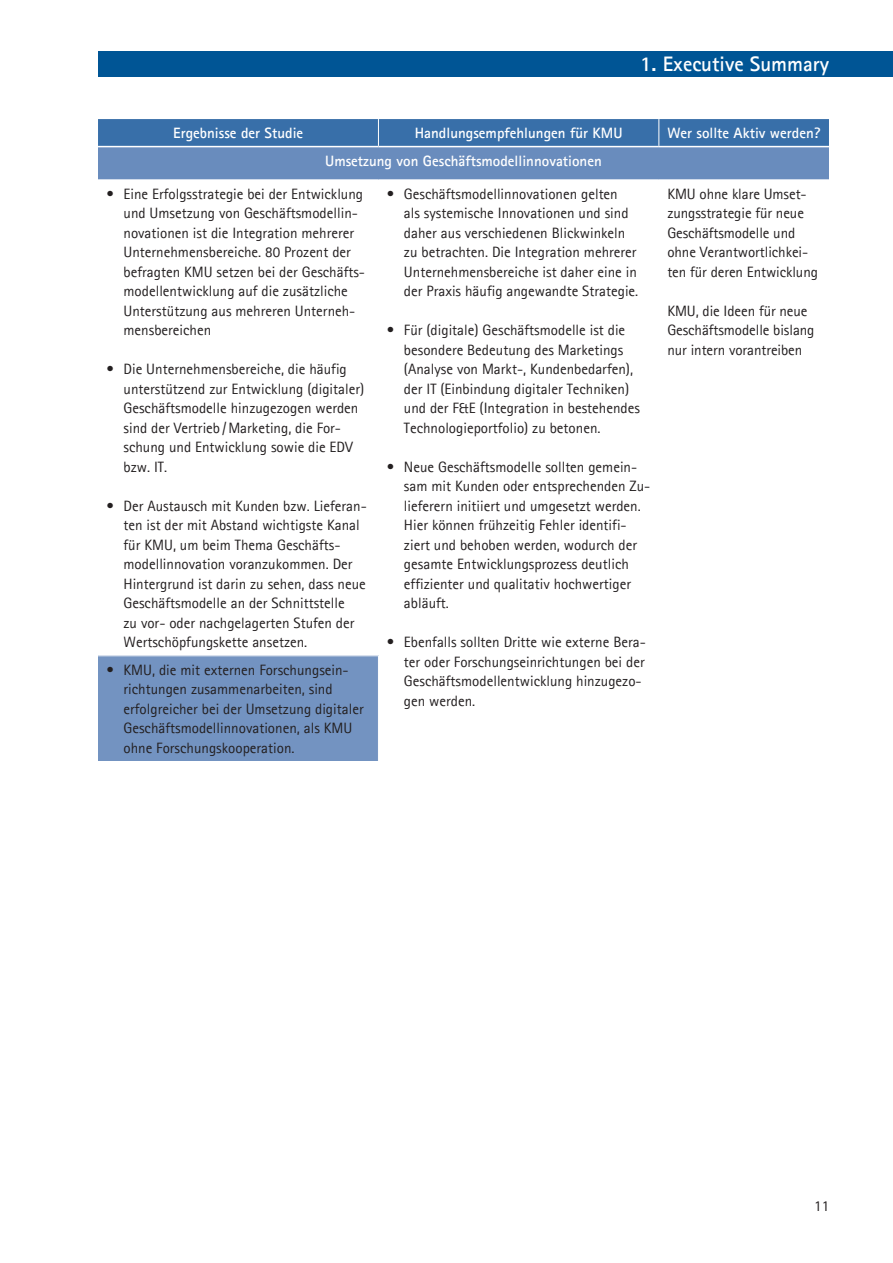
<style>
.page{position:relative;width:893px;height:1263px;background:#fff}
.page>*{position:absolute;margin:0;border:0;box-sizing:border-box;transform-origin:0 0}
.t1{font:700 21px "Agfa Rotis Sans Serif";color:#fff}
.t2{font:15px/19.5px "Agfa Rotis Sans Serif";color:#231f20}
.t3{font:700 15px "Agfa Rotis Sans Serif";color:#fff}
</style>
<div class="page">
<div style="left:98px;top:51px;width:795px;height:26px;background:#005595"></div>
<div style="left:98px;top:147px;width:731px;height:33px;background:#698cbd"></div>
<div style="left:98px;top:656px;width:280px;height:105px;background:#7393c1"></div>
<svg style="left:98px;top:119px;width:731px;height:27px;background:#3a70a9"></svg>
<h1 class="t1" style="left:640px;top:51px;width:190px">1. Executive Summary</h1>
<p class="t3" style="left:173px;top:124px;width:131px">Ergebnisse der Studie</p>
<p class="t3" style="left:415px;top:124px;width:209px">Handlungsempfehlungen für KMU</p>
<p class="t3" style="left:667px;top:124px;width:155px">Wer sollte Aktiv werden?</p>
<p class="t3" style="left:325px;top:152px;width:278px">Umsetzung von Geschäftsmodellinnovationen</p>
<p class="t2" style="left:124px;top:184px;width:243px;text-indent:-17px">• Eine Erfolgsstrategie bei der Entwicklung und Umsetzung von Geschäftsmodellin&shy;novationen ist die Integration mehrerer Unternehmensbereiche. 80 Prozent der befragten KMU setzen bei der Geschäfts&shy;modellentwicklung auf die zusätzliche Unterstützung aus mehreren Unterneh&shy;mensbereichen</p>
<p class="t2" style="left:124px;top:359px;width:242px;text-indent:-17px">• Die Unternehmensbereiche, die häufig unterstützend zur Entwicklung (digitaler)<br>Geschäftsmodelle hinzugezogen werden sind der Vertrieb /Marketing, die For&shy;schung und Entwicklung sowie die EDV bzw. IT.</p>
<p class="t2" style="left:124px;top:496px;width:245px;text-indent:-17px">• Der Austausch mit Kunden bzw. Lieferan&shy;ten ist der mit Abstand wichtigste Kanal für KMU, um beim Thema Geschäfts&shy;modellinnovation voranzukommen. Der Hintergrund ist darin zu sehen, dass neue Geschäftsmodelle an der Schnittstelle<br>zu vor- oder nachgelagerten Stufen der Wertschöpfungskette ansetzen.</p>
<p class="t2" style="left:404px;top:184px;width:236px;text-indent:-17px">• Geschäftsmodellinnovationen gelten<br>als systemische Innovationen und sind daher aus verschiedenen Blickwinkeln zu betrachten. Die Integration mehrerer Unternehmensbereiche ist daher eine in der Praxis häufig angewandte Strategie.</p>
<p class="t2" style="left:404px;top:320px;width:237px;text-indent:-17px">• Für (digitale) Geschäftsmodelle ist die besondere Bedeutung des Marketings (Analyse von Markt-, Kundenbedarfen), der IT (Einbindung digitaler Techniken) und der F&amp;E (Integration in bestehendes Technologieportfolio) zu betonen.</p>
<p class="t2" style="left:404px;top:457px;width:248px;text-indent:-17px">• Neue Geschäftsmodelle sollten gemein&shy;sam mit Kunden oder entsprechenden Zu&shy;lieferern initiiert und umgesetzt werden.<br>Hier können frühzeitig Fehler identifi&shy;ziert und behoben werden, wodurch der gesamte Entwicklungsprozess deutlich effizienter und qualitativ hochwertiger abläuft.</p>
<p class="t2" style="left:404px;top:632px;width:243px;text-indent:-17px">• Ebenfalls sollten Dritte wie externe Bera&shy;ter oder Forschungseinrichtungen bei der Geschäftsmodellentwicklung hinzugezo&shy;gen werden.</p>
<p class="t2" style="left:667px;top:184px;width:152px">KMU ohne klare Umset&shy;zungsstrategie für neue<br>Geschäftsmodelle und ohne Verantwortlichkei&shy;ten für deren Entwicklung</p>
<p class="t2" style="left:667px;top:301px;width:149px">KMU, die Ideen für neue<br>Geschäftsmodelle bislang nur intern vorantreiben</p>
<p class="t2" style="left:124px;top:660px;width:242px;text-indent:-17px">• KMU, die mit externen Forschungsein&shy;richtungen zusammenarbeiten, sind erfolgreicher bei der Umsetzung digitaler Geschäftsmodellinnovationen, als KMU ohne Forschungskooperation.</p>
<p class="t2" style="left:814px;top:1196px;width:16px">11</p>
</div>
